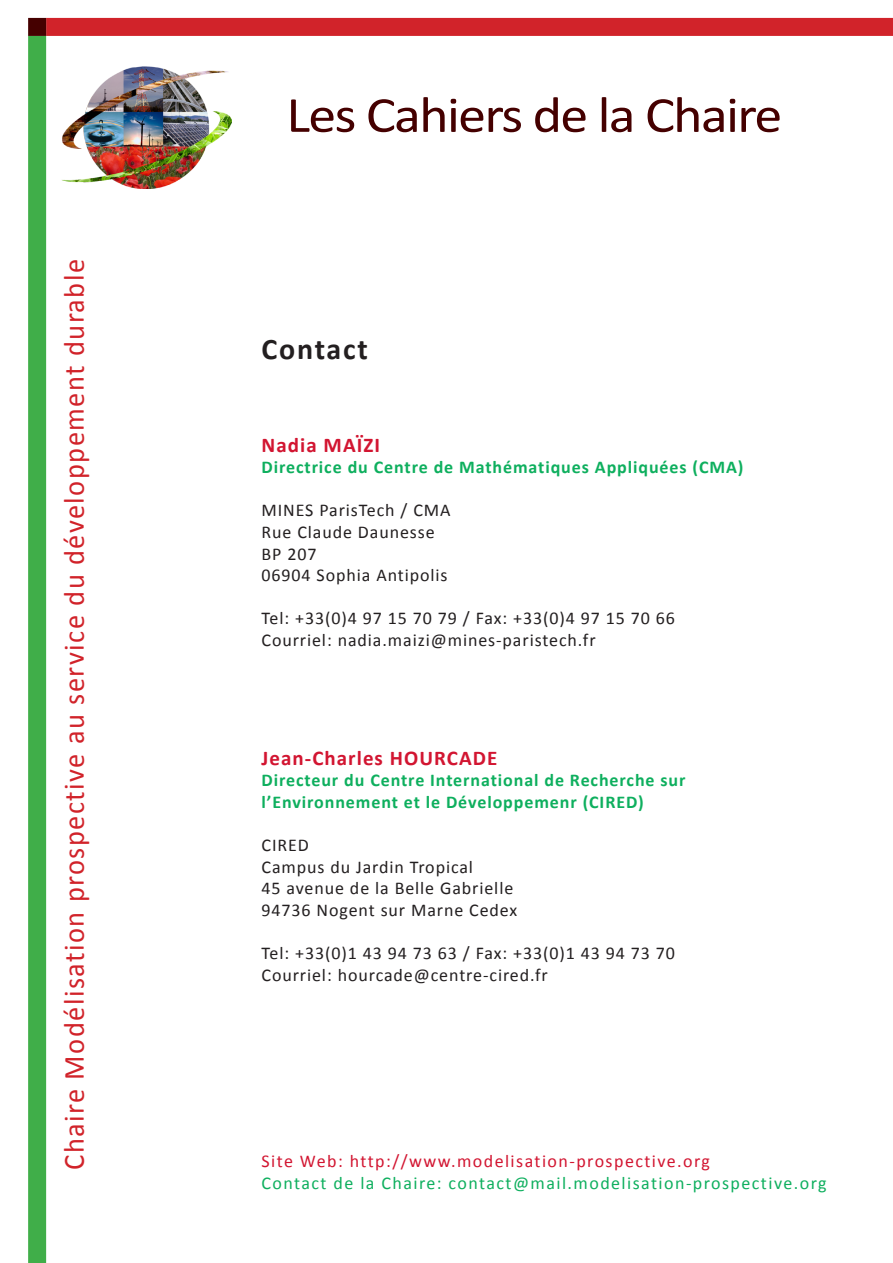
<style>
.page{position:relative;width:893px;height:1263px;background:#fff}
.page>*{position:absolute;margin:0;border:0;box-sizing:border-box;transform-origin:0 0}
.t1{font:51px "Calibri";letter-spacing:-.03em;color:#450000;scale:1.1 1}
.t2{font:700 30px "Calibri";letter-spacing:.06em;color:#231f20}
.t3{font:29.4px "Calibri";letter-spacing:.05em;color:#d1232a}
.t4{font:700 21px "Calibri";letter-spacing:.05em;color:#d21531}
.t5{font:18px/21.6px "Calibri";letter-spacing:.05em;color:#231f20}
.t6{font:700 18px/21.6px "Calibri";letter-spacing:.05em;color:#0eaf5e}
.t7{font:18px "Calibri";letter-spacing:.08em;color:#0eaf5e}
.t8{font:18px "Calibri";letter-spacing:.08em;color:#d21531}
</style>
<div class="page">
<img style="left:62px;top:67px;width:170px;height:121px">
<div style="left:28px;top:36px;width:18px;height:1227px;background:#40ae49"></div>
<div style="left:46px;top:18px;width:847px;height:18px;background:#d1232a"></div>
<div style="left:28px;top:18px;width:18px;height:18px;background:#450000"></div>
<h3 class="t3" style="left:55px;top:1170px;width:912px;rotate:-90deg">Chaire Modélisation prospective au service du développement durable</h3>
<h1 class="t1" style="left:286px;top:83px;width:452px">Les Cahiers de la Chaire</h1>
<h2 class="t2" style="left:261px;top:330px;width:108px">Contact</h2>
<p class="t4" style="left:261px;top:431px;width:120px">Nadia MAÏZI</p>
<p class="t6" style="left:261px;top:456px;width:484px">Directrice du Centre de Mathématiques Appliquées (CMA)</p>
<p class="t5" style="left:261px;top:500px;width:191px">MINES ParisTech / CMA<br>Rue Claude Daunesse<br>BP 207<br>06904 Sophia Antipolis</p>
<p class="t5" style="left:261px;top:608px;width:415px">Tel: +33(0)4 97 15 70 79 / Fax: +33(0)4 97 15 70 66<br>Courriel: nadia.maizi@mines-paristech.fr</p>
<p class="t4" style="left:261px;top:744px;width:237px">Jean-Charles HOURCADE</p>
<p class="t6" style="left:261px;top:770px;width:426px">Directeur du Centre International de Recherche sur l’Environnement et le Développemenr (CIRED)</p>
<p class="t5" style="left:261px;top:834px;width:257px">CIRED<br>Campus du Jardin Tropical<br>45 avenue de la Belle Gabrielle<br>94736 Nogent sur Marne Cedex</p>
<p class="t5" style="left:261px;top:942px;width:415px">Tel: +33(0)1 43 94 73 63 / Fax: +33(0)1 43 94 73 70<br>Courriel: hourcade@centre-cired.fr</p>
<p class="t8" style="left:261px;top:1150px;width:450px">Site Web: http://www.modelisation-prospective.org</p>
<p class="t7" style="left:261px;top:1171px;width:567px">Contact de la Chaire: contact@mail.modelisation-prospective.org</p>
</div>
